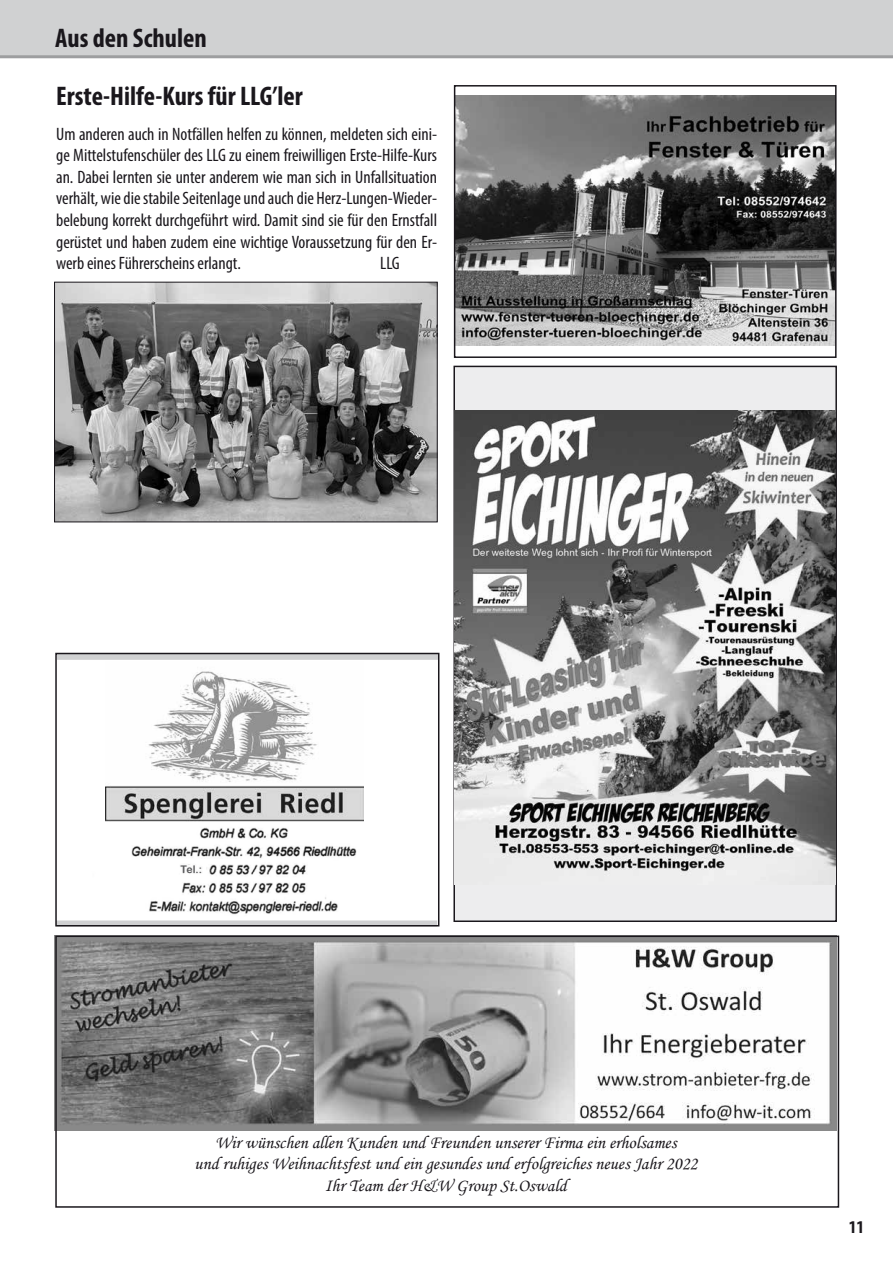
<style>
.page{position:relative;width:893px;height:1263px;background:#fff}
.page>*{position:absolute;margin:0;border:0;box-sizing:border-box;transform-origin:0 0}
.t1{font:700 condensed 27px "Myriad Pro";color:#1a171c}
.t2{font:condensed 18px/21.6px "Myriad Pro";color:#1a171c;text-align:justify}
.t3{font:18px/21.6px "Monotype Corsiva";color:#1a171c;text-align:center}
.t4{font:700 condensed 18px "Myriad Pro";color:#1a171c}
.t5{font:10.5px "Arial Rounded MT Bold";color:#58585a}
</style>
<div class="page">
<div style="left:0;top:0;width:893px;height:55px;background:#d0d1d2"></div>
<hr style="left:0;top:55px;width:893px;height:3px;background:#9d9ea0">
<img style="left:58px;top:938px;width:778px;height:193px">
<div style="left:55px;top:935px;width:784px;height:273px;border:2px solid #1a171c"></div>
<div style="left:454px;top:366px;width:382px;height:555px;background:#ededee"></div>
<img style="left:455px;top:410px;width:381px;height:474px">
<img style="left:457px;top:96px;width:377px;height:250px">
<div style="left:454px;top:85px;width:383px;height:273px;border:2px solid #1a171c"></div>
<img style="left:56px;top:284px;width:380px;height:236px">
<div style="left:54px;top:282px;width:384px;height:240px;border:1px solid #1a171c"></div>
<div style="left:57px;top:654px;width:381px;height:6px;background:#d0d1d2"></div>
<div style="left:56px;top:920px;width:381px;height:6px;background:#d0d1d2"></div>
<img style="left:131px;top:827px;width:226px;height:88px">
<div style="left:55px;top:653px;width:384px;height:273px;border:2px solid #1a171c"></div>
<div style="left:181px;top:865px;width:25px;height:16px;background:#fff"></div>
<svg style="left:177px;top:861px;width:28px;height:16px"></svg>
<img style="left:105px;top:671px;width:259px;height:150px">
<h1 class="t1" style="left:55px;top:21px;width:153px">Aus den Schulen</h1>
<h1 class="t1" style="left:56px;top:79px;width:248px">Erste-Hilfe-Kurs für LLG’ler</h1>
<p class="t2" style="left:56px;top:123px;width:382px">Um anderen auch in Notfällen helfen zu können, meldeten sich eini&shy;ge Mittelstufenschüler des LLG zu einem freiwilligen Erste-Hilfe-Kurs an. Dabei lernten sie unter anderem wie man sich in Unfallsituation verhält, wie die stabile Seitenlage und auch die Herz-Lungen-Wieder&shy;belebung korrekt durchgeführt wird. Damit sind sie für den Ernstfall gerüstet und haben zudem eine wichtige Voraussetzung für den Er&shy;werb eines Führerscheins erlangt.</p>
<p class="t2" style="left:380px;top:252px;width:21px">LLG</p>
<p class="t5" style="left:181px;top:863px;width:23px">Tel.:</p>
<p class="t3" style="left:194px;top:1131px;width:505px">Wir wünschen allen Kunden und Freunden unserer Firma ein erholsames<br>und ruhiges Weihnachtsfest und ein gesundes und erfolgreiches neues Jahr 2022<br>Ihr Team der H&amp;W Group St.Oswald</p>
<p class="t4" style="left:849px;top:1216px;width:17px">11</p>
</div>
